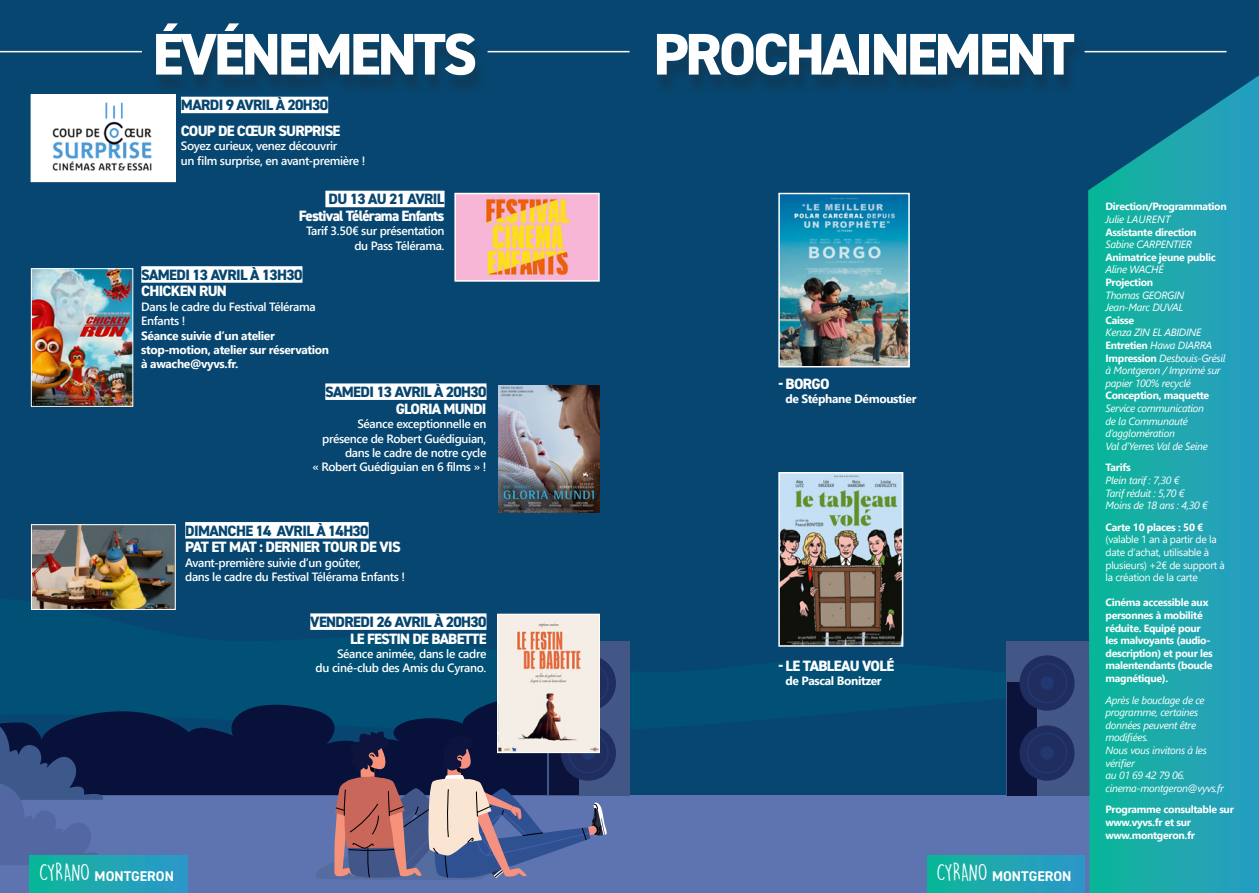
<style>
.page{position:relative;width:1259px;height:893px;background:#074670}
.page>*{position:absolute;margin:0;border:0;box-sizing:border-box;transform-origin:0 0}
.t1{font:800 58.95px "DIN2014";letter-spacing:-.05em;color:#fff}
.t2{font:800 15px "DIN2014";letter-spacing:-.05em;color:#fff}
.t3{font:800 15px "DIN2014";letter-spacing:-.04em;color:#074670}
.t4{font:700 14.1px "DIN2014";color:#fff}
.t5{font:600 12px/14.4px "Segoe UI";letter-spacing:-.03em;color:#fff}
.t6{font:700 12px/14.4px "Segoe UI";letter-spacing:-.03em;color:#fff}
.italic{font:italic 10.5px/12.6px "Segoe UI";letter-spacing:-.03em;color:#fff}
.italic-2{font:700 10.5px/12.6px "Segoe UI";letter-spacing:-.03em;color:#fff}
.italic-3{font:10.5px/12.6px "Segoe UI";letter-spacing:-.03em;color:#fff}
.italic-4{font:italic 10.5px "Segoe UI";letter-spacing:-.005em;color:#fff}
.s1{font-family:"DK Lemon Yellow Sun";font-weight:400;font-size:21.9px}
.s2{font-weight:700;font-style:normal}
</style>
<div class="page">
<div style="left:0;top:795px;width:1259px;height:98px;background:#5e74b1"></div>
<svg style="left:94px;top:701px;width:403px;height:94px;fill:#081139"></svg>
<svg style="left:313px;top:731px;width:294px;height:149px"></svg>
<svg style="left:0;top:714px;width:119px;height:151px"></svg>
<div style="left:1006px;top:641px;width:82px;height:154px;background:#435786"></div>
<div style="left:1007px;top:682px;width:30px;height:113px;background:#0b133a"></div>
<div style="left:1019px;top:655px;width:55px;height:56px;background:#1f2d5f;border-radius:50%"></div>
<div style="left:1026px;top:663px;width:41px;height:40px;border:2px solid #213871;border-radius:50%"></div>
<div style="left:1040px;top:676px;width:14px;height:14px;background:#213871;border-radius:50%"></div>
<div style="left:1019px;top:725px;width:55px;height:56px;background:#1f2d5f;border-radius:50%"></div>
<div style="left:1026px;top:733px;width:41px;height:40px;border:2px solid #213871;border-radius:50%"></div>
<div style="left:1040px;top:746px;width:14px;height:14px;background:#213871;border-radius:50%"></div>
<div style="left:547px;top:641px;width:82px;height:154px;background:#435786"></div>
<div style="left:549px;top:681px;width:30px;height:113px;background:#0b133a"></div>
<div style="left:561px;top:655px;width:55px;height:56px;background:#1f2d5f;border-radius:50%"></div>
<div style="left:561px;top:725px;width:55px;height:56px;background:#1f2d5f;border-radius:50%"></div>
<svg style="left:581px;top:746px;width:14px;height:14px"></svg>
<div style="left:568px;top:663px;width:41px;height:41px;border:2px solid #213871;border-radius:50%"></div>
<div style="left:568px;top:733px;width:41px;height:40px;border:2px solid #213871;border-radius:50%"></div>
<div style="left:181px;top:97px;width:147px;height:16px;background:#fff"></div>
<svg style="left:1088px;top:75px;width:171px;height:818px;background:#1aa1a9"></svg>
<div style="left:141px;top:266px;width:161px;height:17px;background:#fff"></div>
<div style="left:325px;top:383px;width:161px;height:17px;background:#fff"></div>
<div style="left:310px;top:613px;width:176px;height:17px;background:#fff"></div>
<img style="left:33px;top:270px;width:98px;height:135px">
<div style="left:31px;top:268px;width:102px;height:139px;border:1px solid #fff"></div>
<img style="left:781px;top:196px;width:125px;height:168px">
<div style="left:778px;top:193px;width:131px;height:174px;border:2px solid #fff"></div>
<img style="left:781px;top:475px;width:119px;height:169px">
<div style="left:778px;top:472px;width:125px;height:175px;border:2px solid #fff"></div>
<div style="left:653px;top:38px;width:433px;height:58px;background:#0a4065"></div>
<div style="left:153px;top:28px;width:334px;height:68px;background:#0a4167"></div>
<hr style="left:0;top:51px;width:142px;height:1px;background:#fff">
<hr style="left:487px;top:51px;width:142px;height:1px;background:#fff">
<hr style="left:1084px;top:51px;width:142px;height:1px;background:#fff">
<img style="left:498px;top:385px;width:102px;height:128px">
<div style="left:325px;top:191px;width:119px;height:16px;background:#fff"></div>
<img style="left:457px;top:196px;width:140px;height:83px">
<div style="left:454px;top:193px;width:146px;height:89px;border:2px solid #fff"></div>
<img style="left:499px;top:616px;width:99px;height:135px">
<div style="left:497px;top:614px;width:103px;height:139px;border:1px solid #fff"></div>
<div style="left:185px;top:522px;width:184px;height:17px;background:#fff"></div>
<img style="left:33px;top:526px;width:141px;height:82px">
<div style="left:31px;top:524px;width:145px;height:86px;border:1px solid #fff"></div>
<img style="left:33px;top:96px;width:141px;height:84px">
<div style="left:31px;top:94px;width:145px;height:88px;border:1px solid #fff"></div>
<div style="left:30px;top:856px;width:157px;height:37px;background:linear-gradient(to right,#0db698,#2f97cb)"></div>
<div style="left:927px;top:856px;width:157px;height:37px;background:linear-gradient(to right,#0db698,#2f97cb)"></div>
<p class="t1" style="left:152px;top:15px;width:326px">ÉVÉNEMENTS</p>
<p class="t1" style="left:653px;top:15px;width:423px">PROCHAINEMENT</p>
<p class="t3" style="left:181px;top:95px;width:149px">MARDI 9 AVRIL À 20H30</p>
<p class="t2" style="left:181px;top:121px;width:161px">COUP DE CŒUR SURPRISE</p>
<p class="t5" style="left:181px;top:138px;width:186px">Soyez curieux, venez découvrir<br>un film surprise, en avant-première !</p>
<p class="t3" style="left:328px;top:189px;width:117px">DU 13 AU 21 AVRIL</p>
<p class="t2" style="left:299px;top:206px;width:147px">Festival Télérama Enfants</p>
<p class="t5" style="left:306px;top:223px;width:140px;text-align:right">Tarif 3.50€ sur présentation du Pass Télérama.</p>
<p class="t3" style="left:141px;top:265px;width:163px">SAMEDI 13 AVRIL À 13H30</p>
<p class="t2" style="left:141px;top:281px;width:87px">CHICKEN RUN</p>
<p class="t5" style="left:141px;top:298px;width:176px">Dans le cadre du Festival Télérama<br>Enfants !</p>
<p class="t6" style="left:141px;top:327px;width:189px">Séance suivie d’un atelier stop-motion, atelier sur réservation à awache@vyvs.fr.</p>
<p class="t3" style="left:325px;top:382px;width:163px">SAMEDI 13 AVRIL À 20H30</p>
<p class="t2" style="left:396px;top:399px;width:92px">GLORIA MUNDI</p>
<p class="t5" style="left:312px;top:416px;width:175px;text-align:right">Séance exceptionnelle en présence de Robert Guédiguian, dans le cadre de notre cycle<br>« Robert Guédiguian en 6 films » !</p>
<p class="t3" style="left:185px;top:521px;width:185px">DIMANCHE 14 AVRIL À 14H30</p>
<p class="t2" style="left:185px;top:537px;width:217px">PAT ET MAT : DERNIER TOUR DE VIS</p>
<p class="t5" style="left:185px;top:554px;width:221px">Avant-première suivie d’un goûter,<br>dans le cadre du Festival Télérama Enfants !</p>
<p class="t3" style="left:310px;top:612px;width:178px">VENDREDI 26 AVRIL À 20H30</p>
<p class="t2" style="left:350px;top:628px;width:138px">LE FESTIN DE BABETTE</p>
<p class="t5" style="left:315px;top:646px;width:172px;text-align:right">Séance animée, dans le cadre<br>du ciné-club des Amis du Cyrano.</p>
<p class="t2" style="left:778px;top:374px;width:53px">- BORGO</p>
<p class="t6" style="left:785px;top:391px;width:132px">de Stéphane Démoustier</p>
<p class="t2" style="left:778px;top:655px;width:117px">- LE TABLEAU VOLÉ</p>
<p class="t6" style="left:785px;top:673px;width:98px">de Pascal Bonitzer</p>
<p class="t4" style="left:39px;top:866px;width:136px"><span class="s1">CYRANO</span> MONTGERON</p>
<p class="t4" style="left:936px;top:866px;width:136px"><span class="s1">CYRANO</span> MONTGERON</p>
<p class="italic-2" style="left:1105px;top:199px;width:123px">Direction/Programmation</p>
<p class="italic-4" style="left:1105px;top:209px;width:67px">Julie LAURENT</p>
<p class="italic-2" style="left:1105px;top:225px;width:93px">Assistante direction</p>
<p class="italic" style="left:1105px;top:236px;width:88px">Sabine CARPENTIER</p>
<p class="italic-2" style="left:1105px;top:250px;width:112px">Animatrice jeune public</p>
<p class="italic" style="left:1105px;top:262px;width:60px">Aline WACHÉ</p>
<p class="italic-2" style="left:1105px;top:275px;width:49px">Projection</p>
<p class="italic" style="left:1105px;top:287px;width:81px">Thomas GEORGIN</p>
<p class="italic" style="left:1105px;top:299px;width:79px">Jean-Marc DUVAL</p>
<p class="italic-2" style="left:1105px;top:313px;width:30px">Caisse</p>
<p class="italic" style="left:1105px;top:325px;width:97px">Kenza ZIN EL ABIDINE</p>
<p class="italic" style="left:1105px;top:337px;width:108px"><span class="s2">Entretien</span> Hawa DIARRA</p>
<p class="italic" style="left:1105px;top:350px;width:121px"><span class="s2">Impression</span> Desbouis-Grésil à Montgeron / Imprimé sur papier 100% recyclé</p>
<p class="italic-2" style="left:1105px;top:388px;width:105px">Conception, maquette</p>
<p class="italic" style="left:1105px;top:400px;width:100px">Service communication de la Communauté d’agglomération</p>
<p class="italic" style="left:1105px;top:438px;width:104px">Val d’Yerres Val de Seine</p>
<p class="italic-2" style="left:1105px;top:460px;width:27px">Tarifs</p>
<p class="italic" style="left:1105px;top:472px;width:75px">Plein tarif : 7,30 €</p>
<p class="italic" style="left:1105px;top:485px;width:80px">Tarif réduit : 5,70 €</p>
<p class="italic" style="left:1105px;top:497px;width:104px">Moins de 18 ans : 4,30 €</p>
<p class="italic-2" style="left:1105px;top:520px;width:99px">Carte 10 places : 50 €</p>
<p class="italic-3" style="left:1105px;top:532px;width:121px">(valable 1 an à partir de la date d’achat, utilisable à plusieurs) +2€ de support à la création de la carte</p>
<p class="italic-2" style="left:1105px;top:595px;width:109px">Cinéma accessible aux personnes à mobilité réduite. Equipé pour les malvoyants (audio&shy;description) et pour les malentendants (boucle magnétique).</p>
<p class="italic" style="left:1105px;top:692px;width:101px">Après le bouclage de ce programme, certaines données peuvent être modifiées.</p>
<p class="italic" style="left:1105px;top:742px;width:103px">Nous vous invitons à les vérifier</p>
<p class="italic" style="left:1105px;top:767px;width:81px">au 01 69 42 79 06.</p>
<p class="italic" style="left:1105px;top:780px;width:120px">cinema-montgeron@vyvs.fr</p>
<p class="italic-2" style="left:1105px;top:802px;width:130px">Programme consultable sur</p>
<p class="italic-2" style="left:1105px;top:815px;width:87px">www.vyvs.fr et sur</p>
<p class="italic-2" style="left:1105px;top:828px;width:91px">www.montgeron.fr</p>
</div>
